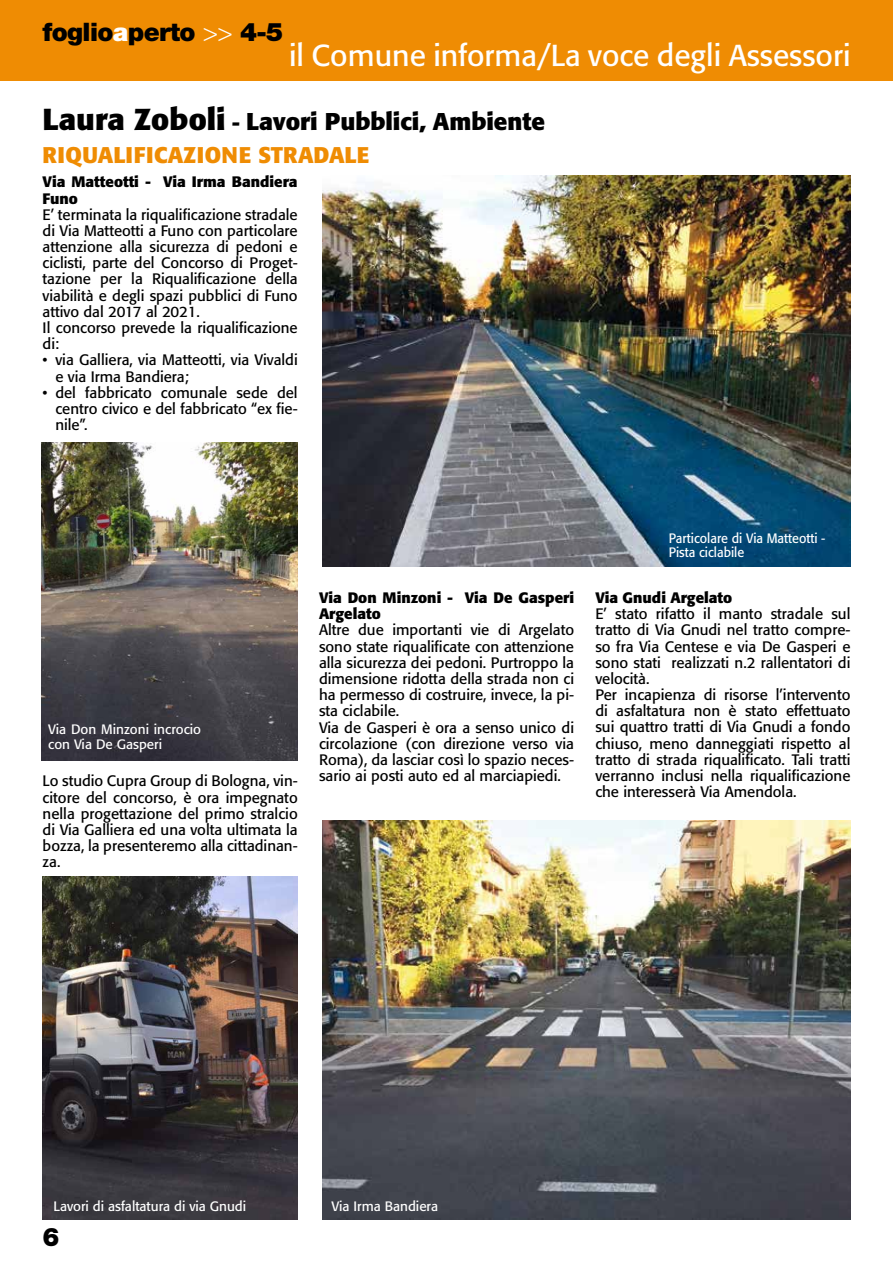
<style>
.page{position:relative;width:893px;height:1263px;background:#fff}
.page>*{position:absolute;margin:0;border:0;box-sizing:border-box;transform-origin:0 0}
.t1{font:30px "Formata";color:#fff}
.t2{font:900 25.5px "Helvetica Neue";letter-spacing:-.025em;color:#000}
.t3{font:700 24px "Formata";color:#000}
.t4{font:700 22.5px "Formata";letter-spacing:.01em;color:#ef8c03}
.t5{font:15px/16.2px "Formata";color:#000}
.t6{font:700 15px/16.2px "Formata";color:#000}
.t7{font:13.5px/14.5px "Formata";color:#fff}
.t8{font:13.5px/14.5px "Formata";color:#fff;scale:.94 1}
.s1{color:#fff}
.s2{font-weight:300;color:#fff}
.s3{font-size:30px}
.s4{font-size:21px}
</style>
<div class="page">
<div style="left:0;top:0;width:893px;height:81px;background:#ef8c03"></div>
<img style="left:43px;top:876px;width:255px;height:343px">
<img style="left:322px;top:821px;width:528px;height:398px">
<img style="left:41px;top:442px;width:257px;height:318px">
<img style="left:322px;top:175px;width:528px;height:391px">
<h2 class="t2" style="left:43px;top:17px;width:242px">foglio<span class="s1">a</span>perto <span class="s2">&gt;&gt;</span> 4-5</h2>
<h1 class="t1" style="left:289px;top:38px;width:563px">il Comune informa/La voce degli Assessori</h1>
<h3 class="t3" style="left:43px;top:107px;width:504px"><span class="s3">Laura Zoboli</span> <span class="s4">-</span> Lavori Pubblici, Ambiente</h3>
<h3 class="t4" style="left:43px;top:141px;width:328px">RIQUALIFICAZIONE STRADALE</h3>
<p class="t6" style="left:43px;top:174px;width:257px">Via Matteotti - Via Irma Bandiera<br>Funo</p>
<p class="t5" style="left:43px;top:206px;width:257px">E’ terminata la riqualificazione stradale di Via Matteotti a Funo con particolare attenzione alla sicurezza di pedoni e ciclisti, parte del Concorso di Proget&shy;tazione per la Riqualificazione della viabilità e degli spazi pubblici di Funo attivo dal 2017 al 2021.<br>Il concorso prevede la riqualificazione di:</p>
<p class="t5" style="left:55px;top:352px;width:244px;text-indent:-13px">• via Galliera, via Matteotti, via Vivaldi e via Irma Bandiera;</p>
<p class="t5" style="left:55px;top:384px;width:244px;text-align:justify;text-indent:-13px">• del fabbricato comunale sede del centro civico e del fabbricato “ex fie&shy;nile”.</p>
<p class="t7" style="left:48px;top:722px;width:154px">Via Don Minzoni incrocio con Via De Gasperi</p>
<p class="t5" style="left:43px;top:773px;width:257px;text-align:justify">Lo studio Cupra Group di Bologna, vin&shy;citore del concorso, è ora impegnato nella progettazione del primo stralcio di Via Galliera ed una volta ultimata la bozza, la presenteremo alla cittadinan&shy;za.</p>
<p class="t6" style="left:319px;top:589px;width:257px">Via Don Minzoni - Via De Gasperi<br>Argelato</p>
<p class="t5" style="left:319px;top:622px;width:257px">Altre due importanti vie di Argelato sono state riqualificate con attenzione alla sicurezza dei pedoni. Purtroppo la dimensione ridotta della strada non ci ha permesso di costruire, invece, la pi&shy;sta ciclabile.<br>Via de Gasperi è ora a senso unico di circolazione (con direzione verso via Roma), da lasciar così lo spazio neces&shy;sario ai posti auto ed al marciapiedi.</p>
<p class="t8" style="left:669px;top:530px;width:168px">Particolare di Via Matteotti -<br>Pista ciclabile</p>
<p class="t6" style="left:595px;top:589px;width:138px">Via Gnudi Argelato</p>
<p class="t5" style="left:595px;top:606px;width:257px">E’ stato rifatto il manto stradale sul tratto di Via Gnudi nel tratto compre&shy;so fra Via Centese e via De Gasperi e sono stati realizzati n.2 rallentatori di velocità.<br>Per incapienza di risorse l’intervento di asfaltatura non è stato effettuato sui quattro tratti di Via Gnudi a fondo chiuso, meno danneggiati rispetto al tratto di strada riqualificato. Tali tratti verranno inclusi nella riqualificazione che interesserà Via Amendola.</p>
<p class="t7" style="left:54px;top:1198px;width:194px">Lavori di asfaltatura di via Gnudi</p>
<h2 class="t2" style="left:43px;top:1222px;width:19px">6</h2>
<p class="t7" style="left:332px;top:1198px;width:108px">Via Irma Bandiera</p>
</div>
